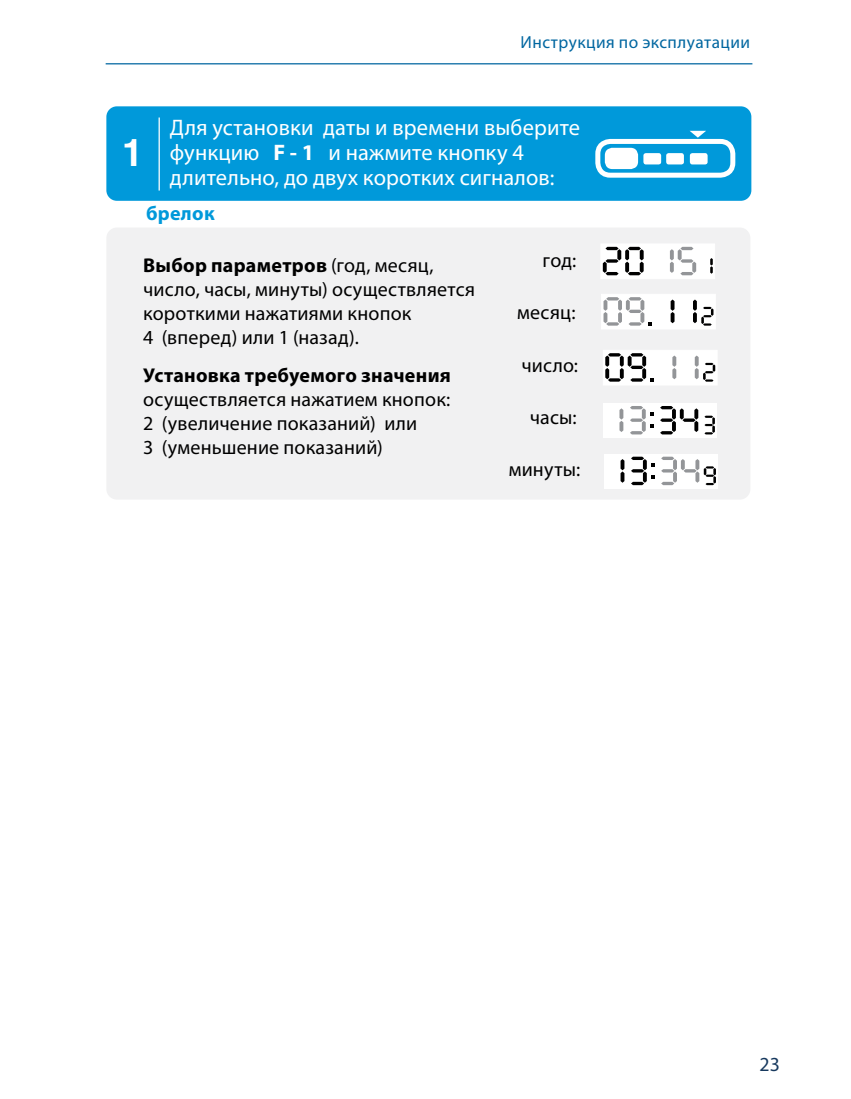
<style>
.page{position:relative;width:851px;height:1099px;background:#fff}
.page>*{position:absolute;margin:0;border:0;box-sizing:border-box;transform-origin:0 0}
.t1{font:700 37.5px "Helios";color:#fff}
.t2{font:22.5px/25px "Myriad Pro";letter-spacing:.005em;color:#fff}
.t3{font:20px/24px "Myriad Pro";letter-spacing:.01em;color:#000}
.t4{font:700 20px "Myriad Pro";letter-spacing:.015em;color:#000}
.t5{font:700 20px "Myriad Pro";letter-spacing:.015em;color:#0099da}
.t6{font:20px "Myriad Pro";color:#17395e}
.t7{font:17.5px "Myriad Pro";letter-spacing:.025em;color:#0066a0}
.s1{font-weight:700}
</style>
<div class="page">
<hr style="left:106px;top:63px;width:646px;height:1px;background:#0066a0">
<div style="left:106px;top:106px;width:645px;height:95px;background:#0099da;border-radius:11px"></div>
<div style="left:595px;top:139px;width:140px;height:39px;border:5px solid #fff;border-radius:12px"></div>
<div style="left:604px;top:148px;width:34px;height:21px;background:#fff;border-radius:7px"></div>
<div style="left:643px;top:153px;width:18px;height:11px;background:#fff;border-radius:2px"></div>
<div style="left:666px;top:153px;width:17px;height:11px;background:#fff;border-radius:2px"></div>
<div style="left:689px;top:153px;width:18px;height:11px;background:#fff;border-radius:2px"></div>
<svg style="left:690px;top:131px;width:16px;height:7px"></svg>
<hr style="left:158px;top:117px;width:2px;height:73px;background:#fff">
<div style="left:106px;top:227px;width:644px;height:272px;background:#f1f1f2;border-radius:11px"></div>
<div style="left:600px;top:243px;width:114px;height:36px;background:#fff"></div>
<svg style="left:670px;top:247px;width:26px;height:28px"></svg>
<svg style="left:710px;top:258px;width:2px;height:16px"></svg>
<svg style="left:602px;top:247px;width:41px;height:28px"></svg>
<div style="left:601px;top:294px;width:114px;height:35px;background:#fff"></div>
<svg style="left:670px;top:299px;width:4px;height:24px"></svg>
<svg style="left:693px;top:299px;width:20px;height:26px"></svg>
<svg style="left:603px;top:297px;width:49px;height:28px"></svg>
<div style="left:603px;top:403px;width:113px;height:35px;background:#fff"></div>
<svg style="left:619px;top:408px;width:4px;height:24px"></svg>
<svg style="left:660px;top:406px;width:38px;height:28px"></svg>
<svg style="left:704px;top:415px;width:10px;height:19px"></svg>
<svg style="left:630px;top:406px;width:23px;height:28px"></svg>
<div style="left:604px;top:454px;width:113px;height:34px;background:#fff"></div>
<svg style="left:620px;top:459px;width:4px;height:24px"></svg>
<svg style="left:661px;top:456px;width:54px;height:29px"></svg>
<svg style="left:631px;top:456px;width:23px;height:29px"></svg>
<div style="left:603px;top:350px;width:114px;height:35px;background:#fff"></div>
<svg style="left:672px;top:355px;width:4px;height:24px"></svg>
<svg style="left:694px;top:355px;width:21px;height:26px"></svg>
<svg style="left:605px;top:353px;width:48px;height:28px"></svg>
<p class="t7" style="left:520px;top:32px;width:231px">Инструкция по эксплуатации</p>
<h1 class="t1" style="left:122px;top:131px;width:23px">1</h1>
<p class="t2" style="left:170px;top:114px;width:411px">Для установки даты и времени выберите функцию <span class="s1">F - 1</span> и нажмите кнопку 4 длительно, до двух коротких сигналов:</p>
<p class="t5" style="left:146px;top:200px;width:70px">брелок</p>
<p class="t3" style="left:143px;top:252px;width:333px"><span class="s1">Выбор параметров</span> (год, месяц, число, часы, минуты) осуществляется короткими нажатиями кнопок<br>4 (вперед) или 1 (назад).</p>
<p class="t4" style="left:143px;top:362px;width:309px">Установка требуемого значения</p>
<p class="t3" style="left:143px;top:387px;width:308px">осуществляется нажатием кнопок:<br>2 (увеличение показаний) или<br>3 (уменьшение показаний)</p>
<p class="t3" style="left:542px;top:248px;width:35px">год:</p>
<p class="t3" style="left:517px;top:300px;width:60px">месяц:</p>
<p class="t3" style="left:521px;top:353px;width:58px">число:</p>
<p class="t3" style="left:530px;top:405px;width:48px">часы:</p>
<p class="t3" style="left:508px;top:457px;width:73px">минуты:</p>
<p class="t6" style="left:759px;top:1052px;width:22px">23</p>
</div>
